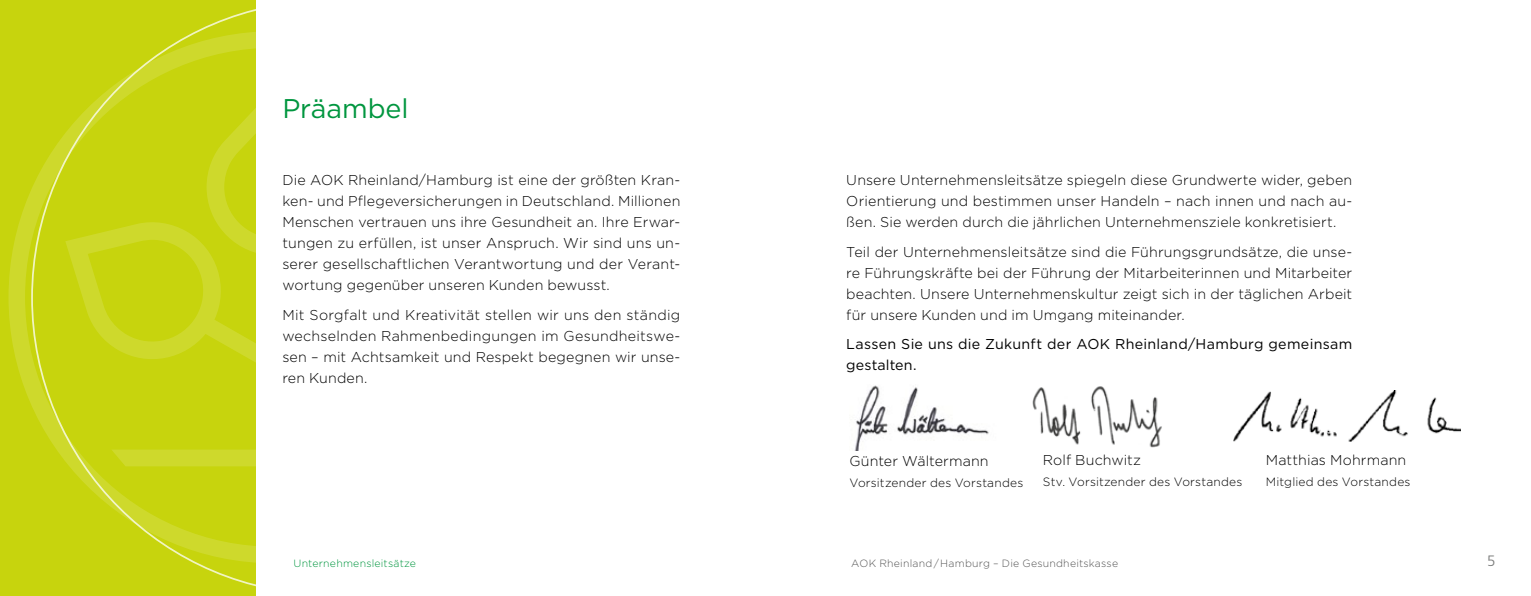
<style>
.page{position:relative;width:1531px;height:596px;background:#fff}
.page>*{position:absolute;margin:0;border:0;box-sizing:border-box;transform-origin:0 0}
.t1{font:27px "Gotham";color:#00963f}
.t2{font:300 15px "Frutiger LT";color:#787978}
.t3{font:300 14.25px/21px "Gotham";letter-spacing:.01em;color:#000;text-align:justify}
.t4{font:14.25px/21px "Gotham";letter-spacing:.02em;color:#000}
.t5{font:300 12px "Gotham";letter-spacing:.02em;color:#000}
.t6{font:300 10.5px "Gotham";letter-spacing:.02em;color:#565656}
.t7{font:300 10.5px "Gotham";letter-spacing:.025em;color:#00963f}
</style>
<div class="page">
<div style="left:0;top:0;width:255px;height:595px;background:#c7d40d"></div>
<svg style="left:9px;top:31px;width:246px;height:532px"></svg>
<img style="left:1032px;top:386px;width:130px;height:62px">
<img style="left:1233px;top:390px;width:227px;height:51px">
<img style="left:855px;top:385px;width:134px;height:65px">
<h1 class="t1" style="left:282px;top:93px;width:128px">Präambel</h1>
<p class="t3" style="left:282px;top:169px;width:399px">Die AOK Rheinland/Hamburg ist eine der größten Kran&shy;ken- und Pflegeversicherungen in Deutschland. Millionen Menschen vertrauen uns ihre Gesundheit an. Ihre Erwar&shy;tungen zu erfüllen, ist unser Anspruch. Wir sind uns un&shy;serer gesellschaftlichen Verantwortung und der Verant&shy;wortung gegenüber unseren Kunden bewusst.</p>
<p class="t3" style="left:282px;top:304px;width:399px">Mit Sorgfalt und Kreativität stellen wir uns den ständig wechselnden Rahmenbedingungen im Gesundheitswe&shy;sen – mit Achtsamkeit und Respekt begegnen wir unse&shy;ren Kunden.</p>
<p class="t3" style="left:846px;top:169px;width:507px">Unsere Unternehmensleitsätze spiegeln diese Grundwerte wider, geben Orientierung und bestimmen unser Handeln – nach innen und nach au&shy;ßen. Sie werden durch die jährlichen Unternehmensziele konkretisiert.</p>
<p class="t3" style="left:846px;top:241px;width:507px">Teil der Unternehmensleitsätze sind die Führungsgrundsätze, die unse&shy;re Führungskräfte bei der Führung der Mitarbeiterinnen und Mitarbeiter beachten. Unsere Unternehmenskultur zeigt sich in der täglichen Arbeit für unsere Kunden und im Umgang miteinander.</p>
<p class="t4" style="left:846px;top:333px;width:507px">Lassen Sie uns die Zukunft der AOK Rheinland/Hamburg gemeinsam gestalten.</p>
<p class="t3" style="left:849px;top:450px;width:141px">Günter Wältermann</p>
<p class="t5" style="left:849px;top:476px;width:175px">Vorsitzender des Vorstandes</p>
<p class="t3" style="left:1043px;top:449px;width:99px">Rolf Buchwitz</p>
<p class="t5" style="left:1043px;top:475px;width:201px">Stv. Vorsitzender des Vorstandes</p>
<p class="t3" style="left:1266px;top:449px;width:142px">Matthias Mohrmann</p>
<p class="t5" style="left:1266px;top:475px;width:146px">Mitglied des Vorstandes</p>
<p class="t7" style="left:293px;top:557px;width:124px">Unternehmensleitsätze</p>
<p class="t6" style="left:851px;top:556px;width:268px">AOK Rheinland/Hamburg – Die Gesundheitskasse</p>
<p class="t2" style="left:1487px;top:552px;width:10px">5</p>
</div>
